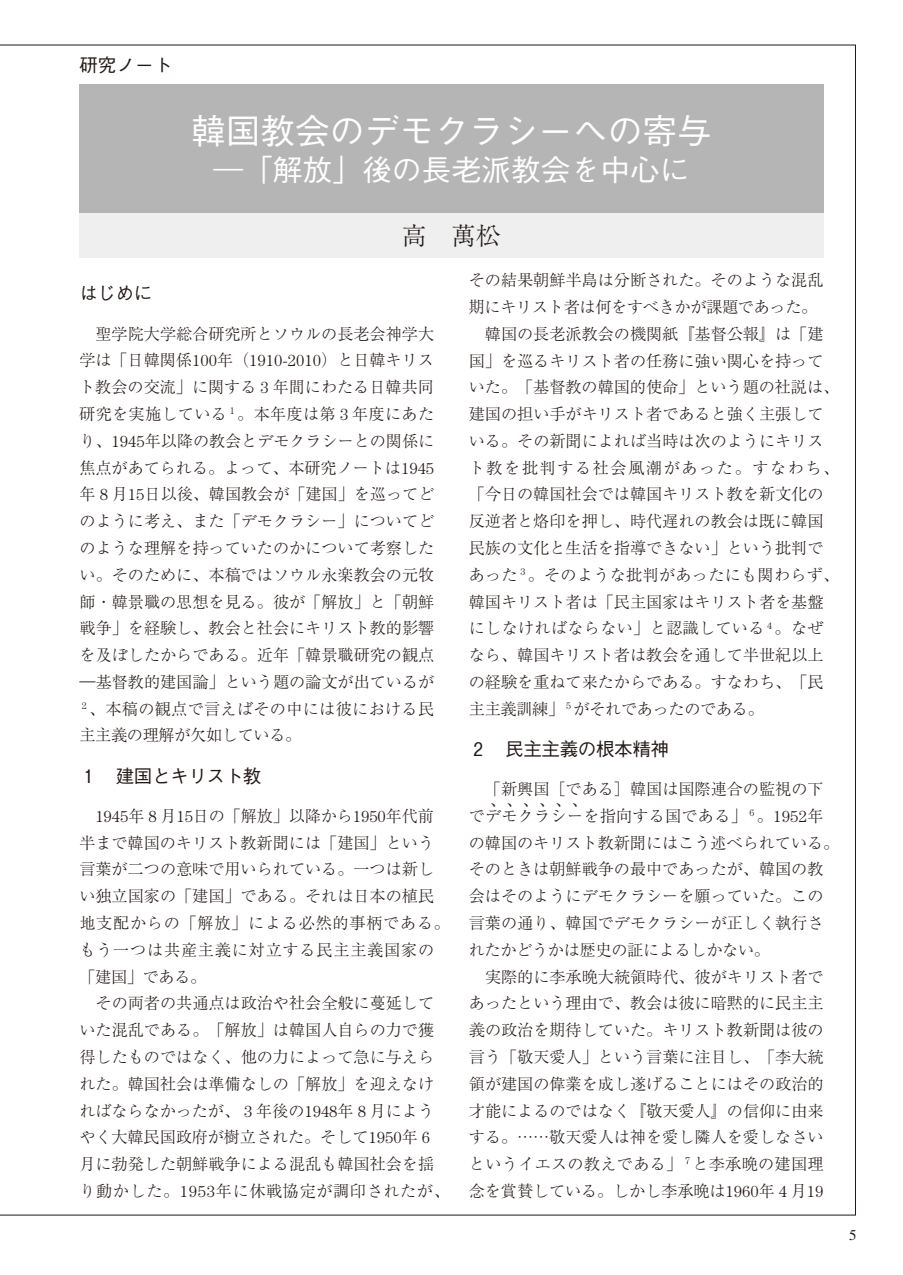
<style>
.page{position:relative;width:903px;height:1275px;background:#fff}
.page>*{position:absolute;margin:0;border:0;box-sizing:border-box;transform-origin:0 0}
.t1{font:500 34.65px "Gothic BBB Pro";color:#fff}
.t2{font:500 29.75px "Gothic BBB Pro";color:#fff}
.t3{font:300 24.85px "Ryumin Pro";color:#231916}
.t4{font:500 18.55px "Gothic BBB Pro";letter-spacing:-.025em;color:#231916}
.t5{font:300 16.1px/26.8px "Ryumin Pr 6";color:#231916}
.t6{font:300 16.1px "Ryumin Pr 6";letter-spacing:.02em;color:#231916}
.t7{font:300 16.1px "Ryumin Pr 6";letter-spacing:-.02em;color:#231916}
.t8{font:300 16.1px "Ryumin Pr 6";letter-spacing:.1em;color:#231916}
.t9{font:14.88px "Times";color:#231916}
.t10{font:5.6px "Kenten Generic";color:#231916}
.s1{font-family:"Century Std"}
</style>
<div class="page">
<div style="left:79px;top:84px;width:744px;height:129px;background:#b5b5b6"></div>
<div style="left:79px;top:213px;width:744px;height:45px;background:#efeff0"></div>
<p class="t4" style="left:79px;top:50px;width:95px">研究ノート</p>
<h1 class="t1" style="left:191px;top:103px;width:522px">韓国教会のデモクラシーへの寄与</h1>
<h2 class="t2" style="left:213px;top:146px;width:478px">―「解放」後の長老派教会を中心に</h2>
<h3 class="t3" style="left:402px;top:216px;width:101px">高　萬松</h3>
<p class="t4" style="left:79px;top:279px;width:75px">はじめに</p>
<p class="t5" style="left:79px;top:319px;width:357px;text-align:justify;text-indent:16px">聖学院大学総合研究所とソウルの長老会神学大学は「日韓関係<span class="s1">100</span>年（<span class="s1">1910-2010</span>）と日韓キリスト教会の交流」に関する <span class="s1">3</span> 年間にわたる日韓共同研究を実施している <sup>1</sup> 。本年度は第 <span class="s1">3</span> 年度にあたり、<span class="s1">1945</span>年以降の教会とデモクラシーとの関係に焦点があてられる。よって、本研究ノートは<span class="s1">1945</span>年 <span class="s1">8</span> 月<span class="s1">15</span>日以後、韓国教会が「建国」を巡ってどのように考え、また「デモクラシー」についてどのような理解を持っていたのかについて考察したい。そのために、本稿ではソウル永楽教会の元牧師・韓景職の思想を見る。彼が「解放」と「朝鮮戦争」を経験し、教会と社会にキリスト教的影響を及ぼしたからである。近年「韓景職研究の観点―基督教的建国論」という題の論文が出ているが<sup>2</sup> 、本稿の観点で言えばその中には彼における民主主義の理解が欠如している。</p>
<p class="t4" style="left:84px;top:761px;width:179px">1 　建国とキリスト教</p>
<p class="t5" style="left:79px;top:801px;width:372px;text-indent:16px"><span class="s1">1945</span>年 <span class="s1">8</span> 月<span class="s1">15</span>日の「解放」以降から<span class="s1">1950</span>年代前半まで韓国のキリスト教新聞には「建国」という言葉が二つの意味で用いられている。一つは新しい独立国家の「建国」である。それは日本の植民地支配からの「解放」による必然的事柄である。もう一つは共産主義に対立する民主主義国家の「建国」である。</p>
<p class="t5" style="left:79px;top:989px;width:372px;text-indent:16px">その両者の共通点は政治や社会全般に蔓延していた混乱である。「解放」は韓国人自らの力で獲得したものではなく、他の力によって急に与えられた。韓国社会は準備なしの「解放」を迎えなければならなかったが、 <span class="s1">3</span> 年後の<span class="s1">1948</span>年 <span class="s1">8</span> 月にようやく大韓民国政府が樹立された。そして<span class="s1">1950</span>年 <span class="s1">6</span>月に勃発した朝鮮戦争による混乱も韓国社会を揺り動かした。<span class="s1">1953</span>年に休戦協定が調印されたが、</p>
<p class="t5" style="left:469px;top:266px;width:356px">その結果朝鮮半島は分断された。そのような混乱</p>
<p class="t7" style="left:469px;top:294px;width:350px">期にキリスト者は何をすべきかが課題であった。</p>
<p class="t5" style="left:485px;top:319px;width:340px">韓国の長老派教会の機関紙『基督公報』は「建</p>
<p class="t5" style="left:469px;top:346px;width:356px">国」を巡るキリスト者の任務に強い関心を持って</p>
<p class="t5" style="left:469px;top:373px;width:372px">いた。「基督教の韓国的使命」という題の社説は、</p>
<p class="t5" style="left:469px;top:400px;width:356px">建国の担い手がキリスト者であると強く主張して</p>
<p class="t5" style="left:469px;top:426px;width:356px">いる。その新聞によれば当時は次のようにキリス</p>
<p class="t8" style="left:469px;top:455px;width:372px">ト教を批判する社会風潮があった。すなわち、</p>
<p class="t5" style="left:469px;top:480px;width:356px">「今日の韓国社会では韓国キリスト教を新文化の</p>
<p class="t5" style="left:469px;top:507px;width:356px">反逆者と烙印を押し、時代遅れの教会は既に韓国</p>
<p class="t5" style="left:469px;top:534px;width:356px">民族の文化と生活を指導できない」という批判で</p>
<p class="t6" style="left:469px;top:562px;width:372px">あった <sup>3</sup> 。そのような批判があったにも関わらず、</p>
<p class="t5" style="left:469px;top:587px;width:356px">韓国キリスト者は「民主国家はキリスト者を基盤</p>
<p class="t6" style="left:469px;top:616px;width:356px">にしなければならない」と認識している <sup>4</sup> 。なぜ</p>
<p class="t5" style="left:469px;top:641px;width:356px">なら、韓国キリスト者は教会を通して半世紀以上</p>
<p class="t5" style="left:469px;top:667px;width:356px">の経験を重ねて来たからである。すなわち、「民</p>
<p class="t7" style="left:469px;top:696px;width:296px">主主義訓練」 <sup>5</sup> がそれであったのである。</p>
<p class="t4" style="left:473px;top:734px;width:197px">2 　民主主義の根本精神</p>
<p class="t5" style="left:469px;top:775px;width:356px;text-align:right">「新興国［である］韓国は国際連合の監視の下でデモクラシーを指向する国である」 <sup>6</sup> 。<span class="s1">1952</span>年</p>
<p class="t10" style="left:490px;top:801px;width:7px">0</p>
<p class="t10" style="left:507px;top:801px;width:7px">0</p>
<p class="t10" style="left:523px;top:801px;width:7px">0</p>
<p class="t10" style="left:539px;top:801px;width:7px">0</p>
<p class="t10" style="left:556px;top:801px;width:7px">0</p>
<p class="t10" style="left:572px;top:801px;width:7px">0</p>
<p class="t5" style="left:469px;top:828px;width:372px">の韓国のキリスト教新聞にはこう述べられている。そのときは朝鮮戦争の最中であったが、韓国の教会はそのようにデモクラシーを願っていた。この言葉の通り、韓国でデモクラシーが正しく執行されたかどうかは歴史の証によるしかない。</p>
<p class="t5" style="left:469px;top:962px;width:356px;text-align:justify;text-indent:16px">実際的に李承晩大統領時代、彼がキリスト者であったという理由で、教会は彼に暗黙的に民主主義の政治を期待していた。キリスト教新聞は彼の言う「敬天愛人」という言葉に注目し、「李大統領が建国の偉業を成し遂げることにはその政治的才能によるのではなく『敬天愛人』の信仰に由来する。……敬天愛人は神を愛し隣人を愛しなさいというイエスの教えである」 <sup>7</sup> と李承晩の建国理念を賞賛している。しかし李承晩は<span class="s1">1960</span>年 <span class="s1">4</span> 月<span class="s1">19</span></p>
<p class="t9" style="left:849px;top:1227px;width:9px">5</p>
</div>
